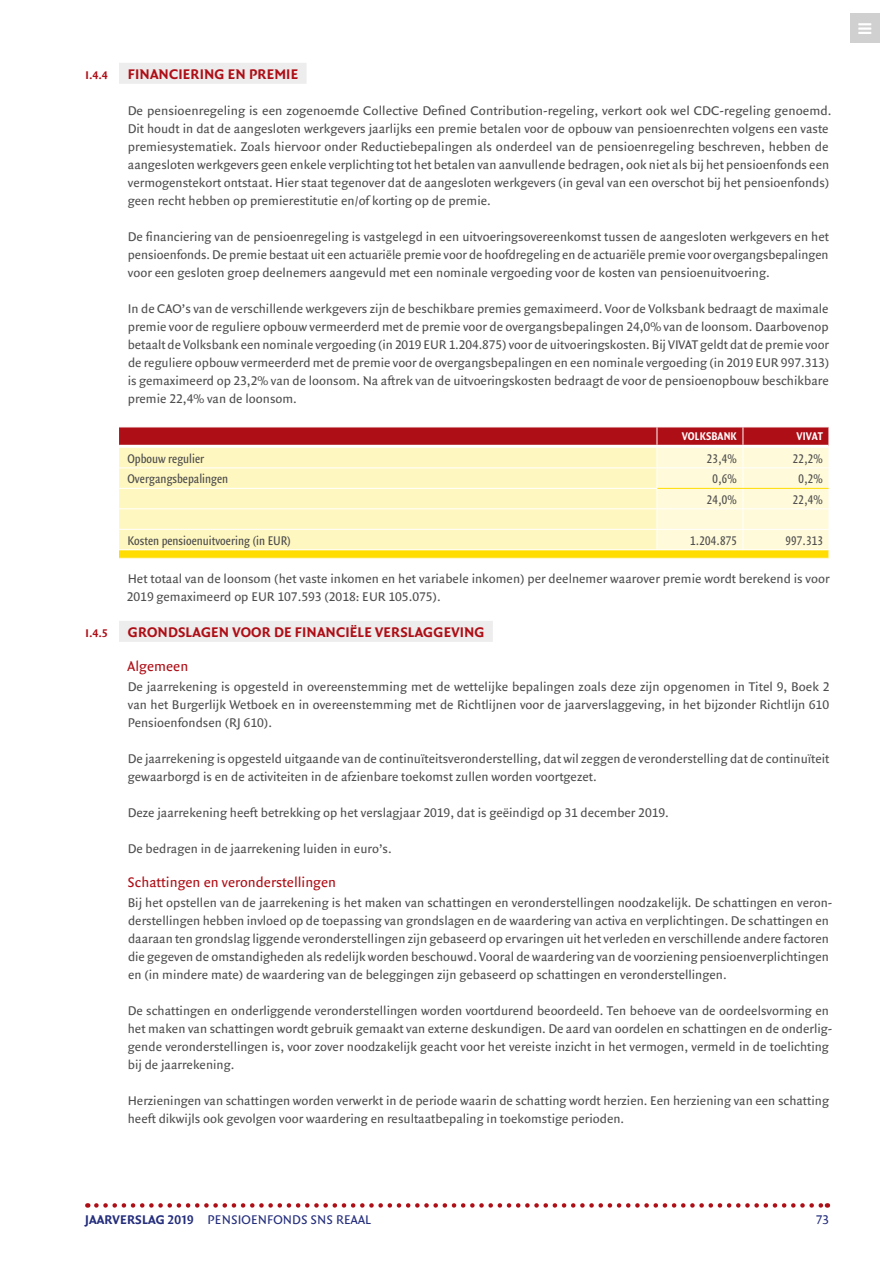
<style>
.page{position:relative;width:893px;height:1263px;background:#fff}
.page>*{position:absolute;margin:0;border:0;box-sizing:border-box;transform-origin:0 0}
.t1{font:15px "Quadraat Sans OT Bld";letter-spacing:.01em;color:#ae0e16}
.t2{font:15px "Quadraat Sans OT";color:#ae0e16}
.t3{font:13.5px/18px "Quadraat Sans OT";color:#4f4f4f}
.t4{font:condensed 13.5px "Quadraat Sans OT";color:#4f4f4f}
.t5{font:13.5px "Quadraat Sans OT";letter-spacing:.01em;color:#242e7c}
.t6{font:12px "Quadraat Sans OT Cn Bld";letter-spacing:.01em;color:#fff}
.t7{font:12px "Quadraat Sans OT Bld";color:#ae0e16}
.s1{font-family:"Quadraat Sans OT Bld"}
</style>
<div class="page">
<svg style="left:96px;top:1203px;width:732px;height:5px"></svg>
<div style="left:850px;top:13px;width:30px;height:30px;background:#d0d0d0"></div>
<div style="left:119px;top:63px;width:188px;height:21px;background:#ededed"></div>
<svg style="left:119px;top:427px;width:710px;height:131px;background:#f4d6a5"></svg>
<hr style="left:119px;top:445px;width:538px;height:3px;background:#fff">
<hr style="left:657px;top:445px;width:86px;height:3px;background:#fff">
<hr style="left:743px;top:445px;width:86px;height:3px;background:#fff">
<hr style="left:657px;top:488px;width:86px;height:1px;background:#fd0">
<hr style="left:743px;top:488px;width:86px;height:1px;background:#fd0">
<div style="left:119px;top:621px;width:374px;height:21px;background:#ededed"></div>
<p class="t7" style="left:86px;top:68px;width:24px">I.4.4</p>
<p class="t1" style="left:128px;top:65px;width:172px">FINANCIERING EN PREMIE</p>
<p class="t3" style="left:128px;top:102px;width:705px">De pensioenregeling is een zogenoemde Collective Defined Contribution-regeling, verkort ook wel CDC-regeling genoemd.<br>Dit houdt in dat de aangesloten werkgevers jaarlijks een premie betalen voor de opbouw van pensioenrechten volgens een vaste premiesystematiek. Zoals hiervoor onder Reductiebepalingen als onderdeel van de pensioenregeling beschreven, hebben de aangesloten werkgevers geen enkele verplichting tot het betalen van aanvullende bedragen, ook niet als bij het pensioenfonds een vermogenstekort ontstaat. Hier staat tegenover dat de aangesloten werkgevers (in geval van een overschot bij het pensioenfonds) geen recht hebben op premierestitutie en/of korting op de premie.</p>
<p class="t3" style="left:128px;top:228px;width:703px;text-align:justify">De financiering van de pensioenregeling is vastgelegd in een uitvoeringsovereenkomst tussen de aangesloten werkgevers en het pensioenfonds. De premie bestaat uit een actuariële premie voor de hoofdregeling en de actuariële premie voor overgangsbepalingen voor een gesloten groep deelnemers aangevuld met een nominale vergoeding voor de kosten van pensioenuitvoering.</p>
<p class="t3" style="left:128px;top:300px;width:703px;text-align:justify">In de CAO’s van de verschillende werkgevers zijn de beschikbare premies gemaximeerd. Voor de Volksbank bedraagt de maximale premie voor de reguliere opbouw vermeerderd met de premie voor de overgangsbepalingen 24,0% van de loonsom. Daarbovenop betaalt de Volksbank een nominale vergoeding (in 2019 EUR 1.204.875) voor de uitvoeringskosten. Bij VIVAT geldt dat de premie voor de reguliere opbouw vermeerderd met de premie voor de overgangsbepalingen en een nominale vergoeding (in 2019 EUR 997.313) is gemaximeerd op 23,2% van de loonsom. Na aftrek van de uitvoeringskosten bedraagt de voor de pensioenopbouw beschikbare premie 22,4% van de loonsom.</p>
<p class="t6" style="left:682px;top:429px;width:57px">VOLKSBANK</p>
<p class="t6" style="left:796px;top:429px;width:28px">VIVAT</p>
<p class="t4" style="left:128px;top:451px;width:78px">Opbouw regulier</p>
<p class="t4" style="left:707px;top:451px;width:32px">23,4%</p>
<p class="t4" style="left:793px;top:451px;width:32px">22,2%</p>
<p class="t4" style="left:128px;top:471px;width:102px">Overgangsbepalingen</p>
<p class="t4" style="left:713px;top:471px;width:26px">0,6%</p>
<p class="t4" style="left:799px;top:471px;width:26px">0,2%</p>
<p class="t4" style="left:707px;top:492px;width:32px">24,0%</p>
<p class="t4" style="left:793px;top:492px;width:32px">22,4%</p>
<p class="t4" style="left:128px;top:533px;width:165px">Kosten pensioenuitvoering (in EUR)</p>
<p class="t4" style="left:690px;top:533px;width:48px">1.204.875</p>
<p class="t4" style="left:785px;top:533px;width:39px">997.313</p>
<p class="t3" style="left:127px;top:570px;width:704px">Het totaal van de loonsom (het vaste inkomen en het variabele inkomen) per deelnemer waarover premie wordt berekend is voor<br>2019 gemaximeerd op EUR 107.593 (2018: EUR 105.075).</p>
<p class="t7" style="left:86px;top:626px;width:24px">I.4.5</p>
<p class="t1" style="left:128px;top:623px;width:358px">GRONDSLAGEN VOOR DE FINANCIËLE VERSLAGGEVING</p>
<p class="t2" style="left:128px;top:658px;width:62px">Algemeen</p>
<p class="t3" style="left:128px;top:678px;width:703px;text-align:justify">De jaarrekening is opgesteld in overeenstemming met de wettelijke bepalingen zoals deze zijn opgenomen in Titel 9, Boek 2 van het Burgerlijk Wetboek en in overeenstemming met de Richtlijnen voor de jaarverslaggeving, in het bijzonder Richtlijn 610<br>Pensioenfondsen (RJ 610).</p>
<p class="t3" style="left:128px;top:750px;width:703px">De jaarrekening is opgesteld uitgaande van de continuïteitsveronderstelling, dat wil zeggen de veronderstelling dat de continuïteit gewaarborgd is en de activiteiten in de afzienbare toekomst zullen worden voortgezet.</p>
<p class="t3" style="left:128px;top:804px;width:543px">Deze jaarrekening heeft betrekking op het verslagjaar 2019, dat is geëindigd op 31 december 2019.</p>
<p class="t3" style="left:128px;top:840px;width:266px">De bedragen in de jaarrekening luiden in euro’s.</p>
<p class="t2" style="left:128px;top:874px;width:210px">Schattingen en veronderstellingen</p>
<p class="t3" style="left:128px;top:894px;width:706px">Bij het opstellen van de jaarrekening is het maken van schattingen en veronderstellingen noodzakelijk. De schattingen en veron&shy;derstellingen hebben invloed op de toepassing van grondslagen en de waardering van activa en verplichtingen. De schattingen en daaraan ten grondslag liggende veronderstellingen zijn gebaseerd op ervaringen uit het verleden en verschillende andere factoren die gegeven de omstandigheden als redelijk worden beschouwd. Vooral de waardering van de voorziening pensioenverplichtingen en (in mindere mate) de waardering van de beleggingen zijn gebaseerd op schattingen en veronderstellingen.</p>
<p class="t3" style="left:128px;top:1002px;width:706px">De schattingen en onderliggende veronderstellingen worden voortdurend beoordeeld. Ten behoeve van de oordeelsvorming en het maken van schattingen wordt gebruik gemaakt van externe deskundigen. De aard van oordelen en schattingen en de onderlig&shy;gende veronderstellingen is, voor zover noodzakelijk geacht voor het vereiste inzicht in het vermogen, vermeld in de toelichting bij de jaarrekening.</p>
<p class="t3" style="left:128px;top:1092px;width:703px">Herzieningen van schattingen worden verwerkt in de periode waarin de schatting wordt herzien. Een herziening van een schatting heeft dikwijls ook gevolgen voor waardering en resultaatbepaling in toekomstige perioden.</p>
<p class="t5" style="left:85px;top:1212px;width:288px"><span class="s1">JAARVERSLAG 2019</span> PENSIOENFONDS SNS REAAL</p>
<p class="t5" style="left:817px;top:1212px;width:14px">73</p>
</div>
